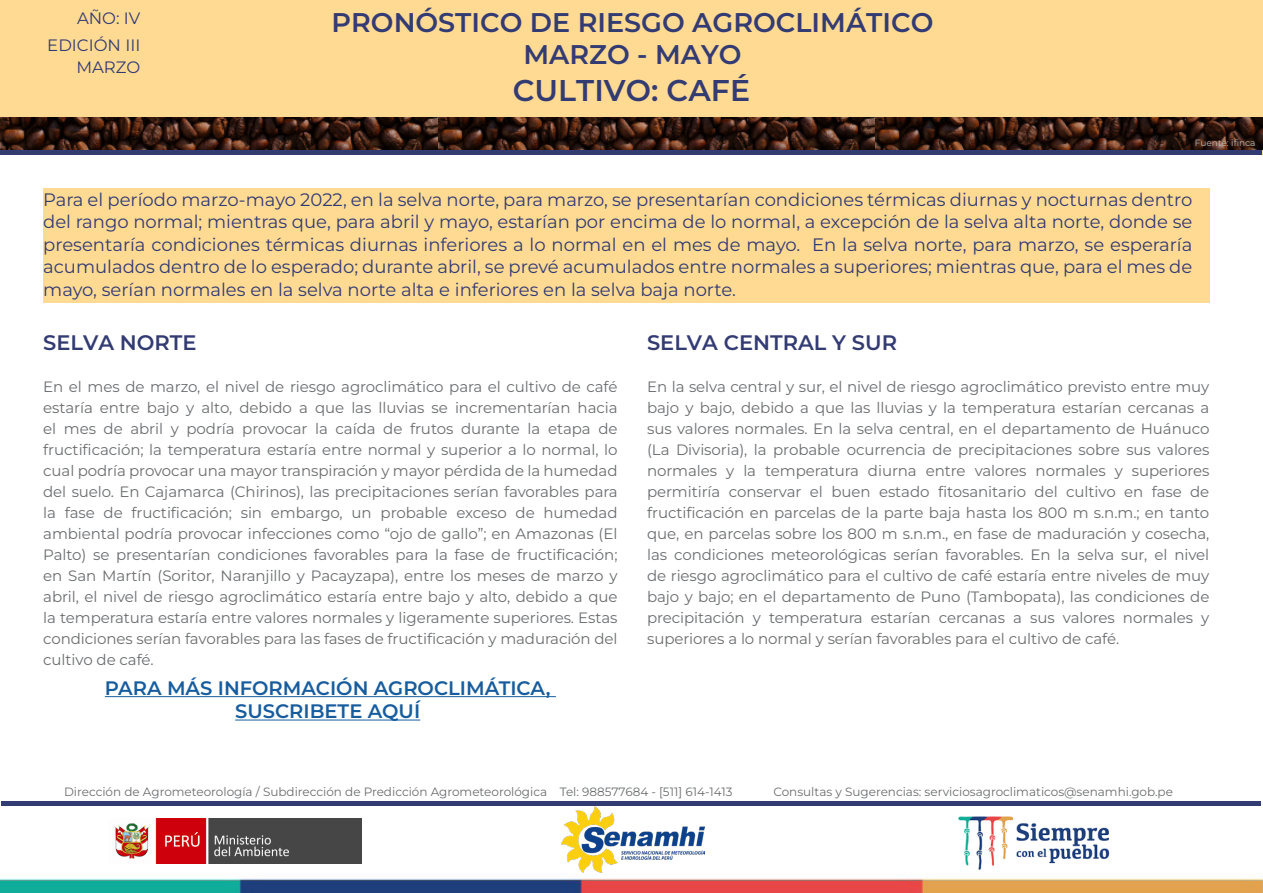
<style>
.page{position:relative;width:1263px;height:893px;background:#fff}
.page>*{position:absolute;margin:0;border:0;box-sizing:border-box;transform-origin:0 0}
.TITULO_BLANCO{font:600 30px "Montserrat";color:#333b73}
.TITULO_BLANCO-2{font:600 27px "Montserrat";color:#333b73}
.TEXTO_MONSER-REG{font:600 21px "Montserrat";color:#333b73}
.t1{font:600 19.5px "Montserrat";color:#175d9e}
.t2{font:18px/22.5px "Montserrat";color:#333b73;text-align:justify}
.t3{font:16.5px/27px "Montserrat";color:#333b73;text-align:right}
.TEXTO_MONSER-REG-2{font:15px/21px "Montserrat";letter-spacing:-.005em;color:#6b6d6f;text-align:justify}
.t4{font:12px "Montserrat";color:#6b6d6f}
.t5{font:9px "Montserrat";color:#b8b9bc}
</style>
<div class="page">
<div style="left:0;top:0;width:1263px;height:155px;background:#feda93"></div>
<div style="left:0;top:150px;width:1262px;height:5px;background:#333b73"></div>
<div style="left:43px;top:188px;width:1166px;height:115px;background:#feda93"></div>
<div style="left:1px;top:801px;width:1260px;height:5px;background:#333b73"></div>
<img style="left:1px;top:117px;width:1262px;height:32px">
<hr style="left:105px;top:696px;width:451px;height:1px;background:#175d9e">
<hr style="left:235px;top:719px;width:185px;height:1px;background:#175d9e">
<img style="left:114px;top:818px;width:247px;height:45px">
<img style="left:561px;top:807px;width:143px;height:65px">
<img style="left:958px;top:816px;width:152px;height:54px">
<img style="left:0;top:878px;width:1263px;height:15px">
<p class="t3" style="left:47px;top:4px;width:95px">AÑO: IV<br>EDICIÓN III</p>
<p class="t3" style="left:76px;top:53px;width:65px">MARZO</p>
<p class="TITULO_BLANCO-2" style="left:332px;top:4px;width:603px">PRONÓSTICO DE RIESGO AGROCLIMÁTICO</p>
<p class="TITULO_BLANCO-2" style="left:523px;top:37px;width:220px">MARZO - MAYO</p>
<p class="TITULO_BLANCO" style="left:513px;top:70px;width:239px">CULTIVO: CAFÉ</p>
<p class="t5" style="left:1195px;top:137px;width:62px">Fuente: ifinca</p>
<p class="t2" style="left:43px;top:188px;width:1151px">Para el período marzo-mayo 2022, en la selva norte, para marzo, se presentarían condiciones térmicas diurnas y nocturnas dentro del rango normal; mientras que, para abril y mayo, estarían por encima de lo normal, a excepción de la selva alta norte, donde se presentaría condiciones térmicas diurnas inferiores a lo normal en el mes de mayo. En la selva norte, para marzo, se esperaría acumulados dentro de lo esperado; durante abril, se prevé acumulados entre normales a superiores; mientras que, para el mes de mayo, serían normales en la selva norte alta e inferiores en la selva baja norte.</p>
<p class="TEXTO_MONSER-REG" style="left:647px;top:328px;width:251px">SELVA CENTRAL Y SUR</p>
<p class="TEXTO_MONSER-REG-2" style="left:647px;top:375px;width:564px">En la selva central y sur, el nivel de riesgo agroclimático previsto entre muy bajo y bajo, debido a que las lluvias y la temperatura estarían cercanas a sus valores normales. En la selva central, en el departamento de Huánuco (La Divisoria), la probable ocurrencia de precipitaciones sobre sus valores normales y la temperatura diurna entre valores normales y superiores permitiría conservar el buen estado fitosanitario del cultivo en fase de fructificación en parcelas de la parte baja hasta los 800 m s.n.m.; en tanto que, en parcelas sobre los 800 m s.n.m., en fase de maduración y cosecha, las condiciones meteorológicas serían favorables. En la selva sur, el nivel de riesgo agroclimático para el cultivo de café estaría entre niveles de muy bajo y bajo; en el departamento de Puno (Tambopata), las condiciones de precipitación y temperatura estarían cercanas a sus valores normales y superiores a lo normal y serían favorables para el cultivo de café.</p>
<p class="TEXTO_MONSER-REG" style="left:43px;top:328px;width:155px">SELVA NORTE</p>
<p class="TEXTO_MONSER-REG-2" style="left:43px;top:375px;width:576px">En el mes de marzo, el nivel de riesgo agroclimático para el cultivo de café estaría entre bajo y alto, debido a que las lluvias se incrementarían hacia el mes de abril y podría provocar la caída de frutos durante la etapa de fructificación; la temperatura estaría entre normal y superior a lo normal, lo cual podría provocar una mayor transpiración y mayor pérdida de la humedad del suelo. En Cajamarca (Chirinos), las precipitaciones serían favorables para la fase de fructificación; sin embargo, un probable exceso de humedad ambiental podría provocar infecciones como “ojo de gallo”; en Amazonas (El Palto) se presentarían condiciones favorables para la fase de fructificación; en San Martín (Soritor, Naranjillo y Pacayzapa), entre los meses de marzo y abril, el nivel de riesgo agroclimático estaría entre bajo y alto, debido a que la temperatura estaría entre valores normales y ligeramente superiores. Estas condiciones serían favorables para las fases de fructificación y maduración del cultivo de café.</p>
<p class="t1" style="left:105px;top:675px;width:447px">PARA MÁS INFORMACIÓN AGROCLIMÁTICA,</p>
<p class="t1" style="left:235px;top:698px;width:187px">SUSCRIBETE AQUÍ</p>
<p class="t4" style="left:64px;top:783px;width:670px">Dirección de Agrometeorología / Subdirección de Predicción Agrometeorológica Tel: 988577684 - [511] 614-1413</p>
<p class="t4" style="left:773px;top:783px;width:401px">Consultas y Sugerencias: serviciosagroclimaticos@senamhi.gob.pe</p>
</div>
